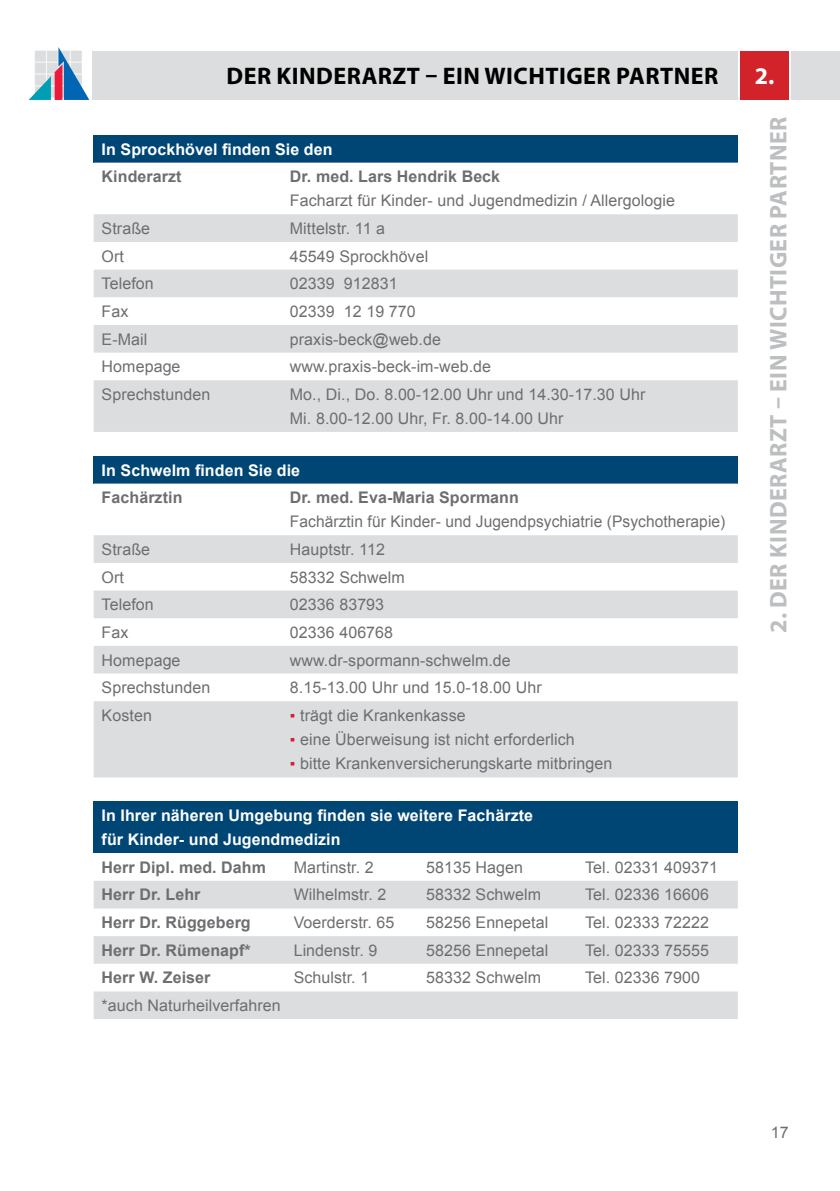
<style>
.page{position:relative;width:840px;height:1191px;background:#fff}
.page>*{position:absolute;margin:0;border:0;box-sizing:border-box;transform-origin:0 0}
.t1{font:700 24px "Myriad Pro";letter-spacing:.02em;color:#bcbec0}
.t2{font:700 24px "Myriad Pro";letter-spacing:.02em;color:#000}
.t3{font:700 24px "Myriad Pro";color:#fff}
.t4{font:16px/24px "Arial";letter-spacing:.005em;color:#6d6e71}
.t5{font:700 16px "Arial";letter-spacing:.005em;color:#6d6e71}
.t6{font:700 16px/24px "Arial";letter-spacing:.005em;color:#fff}
.s1{font-family:"Verdana";color:#d2232a}
</style>
<div class="page">
<svg style="left:29px;top:47px;width:60px;height:53px"></svg>
<div style="left:791px;top:51px;width:48px;height:49px;background:#dcddde"></div>
<div style="left:739px;top:51px;width:49px;height:49px;background:#d2232a"></div>
<div style="left:92px;top:51px;width:644px;height:49px;background:#dcddde"></div>
<div style="left:94px;top:135px;width:643px;height:28px;background:#004675"></div>
<svg style="left:94px;top:214px;width:643px;height:218px;fill:#dcddde"></svg>
<div style="left:94px;top:456px;width:643px;height:27px;background:#004675"></div>
<svg style="left:94px;top:483px;width:643px;height:1px"></svg>
<svg style="left:94px;top:535px;width:643px;height:242px;fill:#dcddde"></svg>
<div style="left:94px;top:801px;width:643px;height:52px;background:#004675"></div>
<svg style="left:94px;top:881px;width:643px;height:138px;fill:#dcddde"></svg>
<h1 class="t2" style="left:226px;top:61px;width:493px">DER KINDERARZT – EIN WICHTIGER PARTNER</h1>
<p class="t6" style="left:102px;top:137px;width:232px">In Sprockhövel finden Sie den</p>
<p class="t5" style="left:102px;top:166px;width:81px">Kinderarzt</p>
<p class="t5" style="left:290px;top:166px;width:212px">Dr. med. Lars Hendrik Beck</p>
<p class="t4" style="left:290px;top:189px;width:386px">Facharzt für Kinder- und Jugendmedizin / Allergologie</p>
<p class="t4" style="left:102px;top:216px;width:50px">Straße</p>
<p class="t4" style="left:290px;top:216px;width:97px">Mittelstr. 11 a</p>
<p class="t4" style="left:102px;top:244px;width:24px">Ort</p>
<p class="t4" style="left:290px;top:244px;width:140px">45549 Sprockhövel</p>
<p class="t4" style="left:102px;top:272px;width:54px">Telefon</p>
<p class="t4" style="left:290px;top:272px;width:109px">02339 912831</p>
<p class="t4" style="left:102px;top:299px;width:28px">Fax</p>
<p class="t4" style="left:290px;top:299px;width:127px">02339 12 19 770</p>
<p class="t4" style="left:102px;top:327px;width:47px">E-Mail</p>
<p class="t4" style="left:290px;top:327px;width:152px">praxis-beck@web.de</p>
<p class="t4" style="left:102px;top:355px;width:80px">Homepage</p>
<p class="t4" style="left:290px;top:355px;width:203px">www.praxis-beck-im-web.de</p>
<p class="t4" style="left:102px;top:382px;width:110px">Sprechstunden</p>
<p class="t4" style="left:290px;top:382px;width:357px">Mo., Di., Do. 8.00-12.00 Uhr und 14.30-17.30 Uhr<br>Mi. 8.00-12.00 Uhr, Fr. 8.00-14.00 Uhr</p>
<p class="t6" style="left:102px;top:458px;width:200px">In Schwelm finden Sie die</p>
<p class="t5" style="left:102px;top:487px;width:82px">Fachärztin</p>
<p class="t5" style="left:290px;top:487px;width:230px">Dr. med. Eva-Maria Spormann</p>
<p class="t4" style="left:290px;top:510px;width:437px">Fachärztin für Kinder- und Jugendpsychiatrie (Psychotherapie)</p>
<p class="t4" style="left:102px;top:537px;width:50px">Straße</p>
<p class="t4" style="left:290px;top:537px;width:96px">Hauptstr. 112</p>
<p class="t4" style="left:102px;top:565px;width:24px">Ort</p>
<p class="t4" style="left:290px;top:565px;width:116px">58332 Schwelm</p>
<p class="t4" style="left:102px;top:593px;width:54px">Telefon</p>
<p class="t4" style="left:290px;top:593px;width:96px">02336 83793</p>
<p class="t4" style="left:102px;top:620px;width:28px">Fax</p>
<p class="t4" style="left:290px;top:620px;width:105px">02336 406768</p>
<p class="t4" style="left:102px;top:648px;width:80px">Homepage</p>
<p class="t4" style="left:290px;top:648px;width:222px">www.dr-spormann-schwelm.de</p>
<p class="t4" style="left:102px;top:676px;width:110px">Sprechstunden</p>
<p class="t4" style="left:290px;top:676px;width:253px">8.15-13.00 Uhr und 15.0-18.00 Uhr</p>
<p class="t4" style="left:102px;top:703px;width:52px">Kosten</p>
<p class="t4" style="left:290px;top:704px;width:177px"><span class="s1">▪</span> trägt die Krankenkasse</p>
<p class="t4" style="left:290px;top:728px;width:286px"><span class="s1">▪</span> eine Überweisung ist nicht erforderlich</p>
<p class="t4" style="left:290px;top:752px;width:324px"><span class="s1">▪</span> bitte Krankenversicherungskarte mitbringen</p>
<p class="t6" style="left:102px;top:804px;width:432px">In Ihrer näheren Umgebung finden sie weitere Fachärzte für Kinder- und Jugendmedizin</p>
<p class="t5" style="left:102px;top:856px;width:166px">Herr Dipl. med. Dahm</p>
<p class="t4" style="left:293px;top:855px;width:82px">Martinstr. 2</p>
<p class="t4" style="left:426px;top:855px;width:98px">58135 Hagen</p>
<p class="t4" style="left:584px;top:855px;width:134px">Tel. 02331 409371</p>
<p class="t5" style="left:102px;top:884px;width:100px">Herr Dr. Lehr</p>
<p class="t4" style="left:293px;top:883px;width:94px">Wilhelmstr. 2</p>
<p class="t4" style="left:426px;top:883px;width:116px">58332 Schwelm</p>
<p class="t4" style="left:584px;top:883px;width:125px">Tel. 02336 16606</p>
<p class="t5" style="left:102px;top:911px;width:150px">Herr Dr. Rüggeberg</p>
<p class="t4" style="left:293px;top:910px;width:102px">Voerderstr. 65</p>
<p class="t4" style="left:426px;top:910px;width:124px">58256 Ennepetal</p>
<p class="t4" style="left:584px;top:910px;width:125px">Tel. 02333 72222</p>
<p class="t5" style="left:102px;top:939px;width:150px">Herr Dr. Rümenapf*</p>
<p class="t4" style="left:293px;top:938px;width:85px">Lindenstr. 9</p>
<p class="t4" style="left:426px;top:938px;width:124px">58256 Ennepetal</p>
<p class="t4" style="left:584px;top:938px;width:125px">Tel. 02333 75555</p>
<p class="t5" style="left:102px;top:967px;width:110px">Herr W. Zeiser</p>
<p class="t4" style="left:293px;top:966px;width:77px">Schulstr. 1</p>
<p class="t4" style="left:426px;top:966px;width:116px">58332 Schwelm</p>
<p class="t4" style="left:584px;top:966px;width:116px">Tel. 02336 7900</p>
<p class="t4" style="left:102px;top:993px;width:180px">*auch Naturheilverfahren</p>
<h1 class="t3" style="left:754px;top:61px;width:21px">2.</h1>
<h1 class="t1" style="left:762px;top:632px;width:518px;rotate:-90deg">2. DER KINDERARZT – EIN WICHTIGER PARTNER</h1>
<p class="t4" style="left:770px;top:1121px;width:19px">17</p>
</div>
